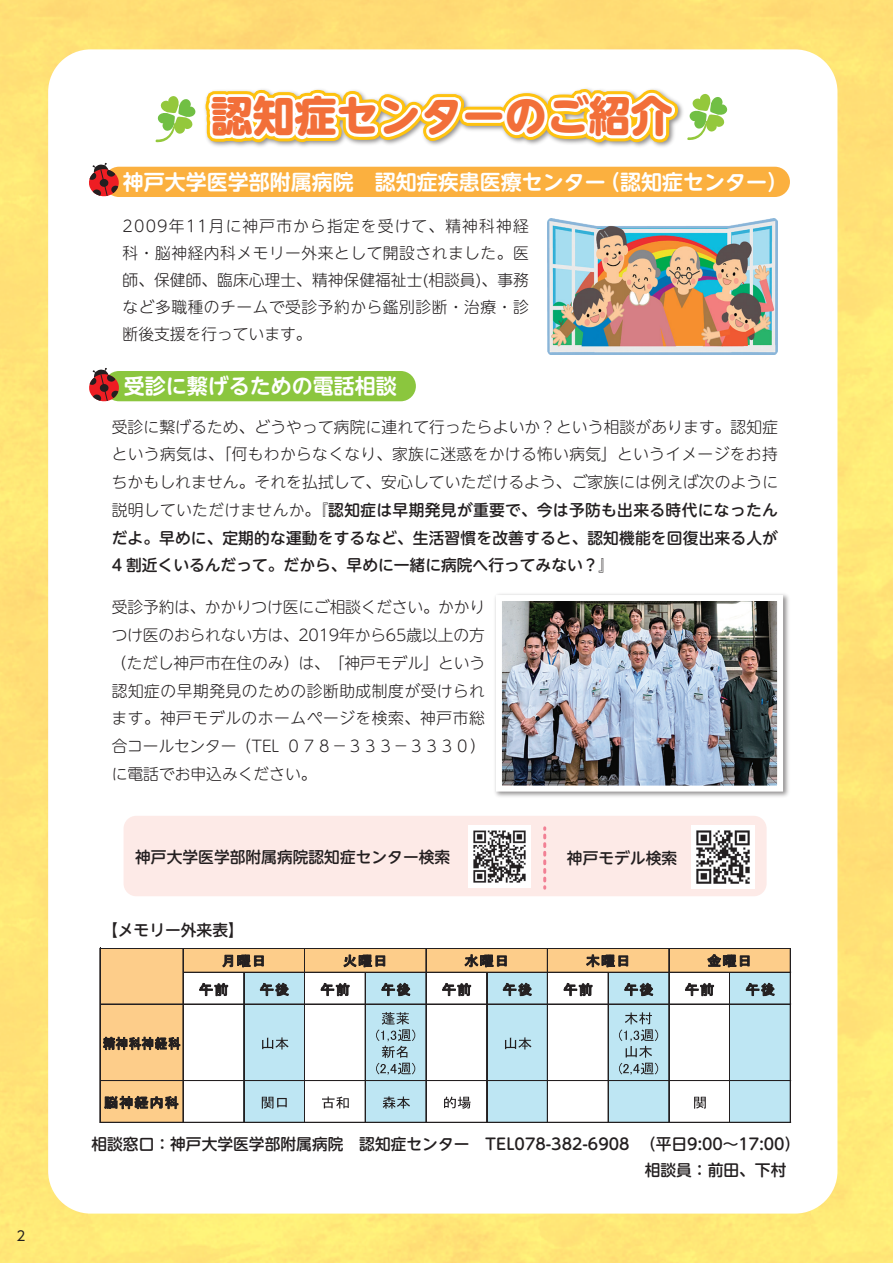
<style>
.page{position:relative;width:893px;height:1263px;background:#ffe576}
.page>*{position:absolute;margin:0;border:0;box-sizing:border-box;transform-origin:0 0}
.t1{font:800 42px "UD Shin M Go Pr 6";color:#f26f39}
.t2{font:700 21px "UD Shin M Go Pr 6 De";color:#fff}
.t3{font:300 15.75px/27.8px "UD Shin M Go Pr 6";letter-spacing:.01em;color:#231f20;text-align:justify}
.t4{font:500 15.75px/25.8px "UD Shin M Go Pr 6";color:#231f20}
.t5{font:13.5px "UD Shin Go Pro";color:#231f20}
.s1{font-weight:500}
</style>
<div class="page">
<div style="left:48px;top:49px;width:789px;height:1164px;background:#fff;border-radius:43px"></div>
<div style="left:104px;top:167px;width:686px;height:30px;background:#fbb03f;border-radius:15px"></div>
<div style="left:104px;top:371px;width:312px;height:30px;background:#8bc63e;border-radius:15px"></div>
<svg style="left:473px;top:7px;width:240px;height:160px"></svg>
<div style="left:462px;top:110px;width:43px;height:13px;border:6px solid #fff;border-radius:4px"></div>
<svg style="left:155px;top:0;width:318px;height:167px"></svg>
<svg style="left:495px;top:32px;width:248px;height:134px"></svg>
<svg style="left:89px;top:163px;width:31px;height:34px"></svg>
<svg style="left:89px;top:368px;width:31px;height:34px"></svg>
<img style="left:547px;top:219px;width:230px;height:135px">
<div style="left:101px;top:949px;width:690px;height:24px;background:#fdcd8a"></div>
<div style="left:101px;top:972px;width:83px;height:33px;background:#fdcd8a"></div>
<div style="left:244px;top:972px;width:61px;height:33px;background:#bee6f3"></div>
<div style="left:365px;top:972px;width:62px;height:33px;background:#bee6f3"></div>
<div style="left:487px;top:972px;width:61px;height:33px;background:#bee6f3"></div>
<div style="left:608px;top:972px;width:62px;height:33px;background:#bee6f3"></div>
<div style="left:729px;top:972px;width:62px;height:33px;background:#bee6f3"></div>
<div style="left:101px;top:1004px;width:83px;height:119px;background:#fdcd8a"></div>
<div style="left:244px;top:1004px;width:61px;height:119px;background:#bee6f3"></div>
<div style="left:365px;top:1004px;width:62px;height:119px;background:#bee6f3"></div>
<div style="left:487px;top:1004px;width:61px;height:119px;background:#bee6f3"></div>
<div style="left:608px;top:1004px;width:62px;height:119px;background:#bee6f3"></div>
<div style="left:729px;top:1004px;width:62px;height:119px;background:#bee6f3"></div>
<svg style="left:199px;top:983px;width:29px;height:13px"></svg>
<svg style="left:260px;top:983px;width:29px;height:13px"></svg>
<svg style="left:321px;top:983px;width:28px;height:13px"></svg>
<svg style="left:382px;top:983px;width:28px;height:13px"></svg>
<svg style="left:442px;top:983px;width:29px;height:13px"></svg>
<svg style="left:503px;top:983px;width:29px;height:13px"></svg>
<svg style="left:564px;top:983px;width:28px;height:13px"></svg>
<svg style="left:625px;top:983px;width:28px;height:13px"></svg>
<svg style="left:685px;top:983px;width:29px;height:13px"></svg>
<svg style="left:746px;top:983px;width:28px;height:13px"></svg>
<svg style="left:262px;top:1037px;width:26px;height:12px"></svg>
<svg style="left:376px;top:1012px;width:39px;height:62px"></svg>
<svg style="left:505px;top:1037px;width:26px;height:12px"></svg>
<svg style="left:619px;top:1012px;width:39px;height:62px"></svg>
<svg style="left:104px;top:1096px;width:74px;height:13px"></svg>
<svg style="left:262px;top:1096px;width:444px;height:13px"></svg>
<svg style="left:707px;top:954px;width:42px;height:13px"></svg>
<svg style="left:222px;top:955px;width:42px;height:12px"></svg>
<svg style="left:344px;top:955px;width:41px;height:12px"></svg>
<svg style="left:465px;top:954px;width:41px;height:13px"></svg>
<svg style="left:586px;top:955px;width:42px;height:12px"></svg>
<hr style="left:184px;top:972px;width:607px;height:1px;background:#231f20">
<hr style="left:101px;top:1004px;width:690px;height:1px;background:#231f20">
<hr style="left:101px;top:1080px;width:690px;height:1px;background:#231f20">
<hr style="left:100px;top:948px;width:1px;height:175px;background:#231f20">
<hr style="left:183px;top:949px;width:1px;height:174px;background:#231f20">
<hr style="left:243px;top:973px;width:1px;height:150px;background:#231f20">
<hr style="left:244px;top:973px;width:1px;height:150px;background:#231f20">
<hr style="left:304px;top:949px;width:1px;height:174px;background:#231f20">
<hr style="left:365px;top:973px;width:1px;height:150px;background:#231f20">
<hr style="left:426px;top:949px;width:1px;height:174px;background:#231f20">
<hr style="left:486px;top:973px;width:1px;height:150px;background:#231f20">
<hr style="left:487px;top:973px;width:1px;height:150px;background:#231f20">
<hr style="left:547px;top:949px;width:1px;height:174px;background:#231f20">
<hr style="left:608px;top:973px;width:1px;height:150px;background:#231f20">
<hr style="left:668px;top:949px;width:1px;height:174px;background:#231f20">
<hr style="left:669px;top:949px;width:1px;height:174px;background:#231f20">
<hr style="left:729px;top:973px;width:1px;height:150px;background:#231f20">
<hr style="left:101px;top:1122px;width:690px;height:1px;background:#231f20">
<hr style="left:100px;top:948px;width:690px;height:1px;background:#231f20">
<hr style="left:790px;top:949px;width:1px;height:174px;background:#231f20">
<svg style="left:103px;top:1037px;width:77px;height:13px"></svg>
<img style="left:495px;top:594px;width:294px;height:203px">
<img style="left:503px;top:602px;width:273px;height:182px">
<div style="left:496px;top:595px;width:287px;height:196px;border:6px solid #fff"></div>
<div style="left:124px;top:816px;width:643px;height:80px;background:#fdeae7;border-radius:13px"></div>
<svg style="left:543px;top:835px;width:3px;height:53px"></svg>
<img style="left:691px;top:826px;width:63px;height:63px">
<img style="left:469px;top:825px;width:62px;height:63px">
<h1 class="t1" style="left:211px;top:79px;width:463px">認知症センターのご紹介</h1>
<h2 class="t2" style="left:123px;top:164px;width:667px">神戸大学医学部附属病院　認知症疾患医療センター（認知症センター）</h2>
<p class="t3" style="left:123px;top:212px;width:408px;line-height:27px">2009年11月に神戸市から指定を受けて、精神科神経科・脳神経内科メモリー外来として開設されました。医師、保健師、臨床心理士、精神保健福祉士(相談員)、事務など多職種のチームで受診予約から鑑別診断・治療・診断後支援を行っています。</p>
<h2 class="t2" style="left:124px;top:368px;width:274px">受診に繋げるための電話相談</h2>
<p class="t3" style="left:112px;top:412px;width:668px">受診に繋げるため、どうやって病院に連れて行ったらよいか？という相談があります。認知症という病気は、「何もわからなくなり、家族に迷惑をかける怖い病気」というイメージをお持ちかもしれません。それを払拭して、安心していただけるよう、ご家族には例えば次のように説明していただけませんか。<span class="s1">『認知症は早期発見が重要で、今は予防も出来る時代になったんだよ。早めに、定期的な運動をするなど、生活習慣を改善すると、認知機能を回復出来る人が4 割近くいるんだって。だから、早めに一緒に病院へ行ってみない？』</span></p>
<p class="t3" style="left:111px;top:593px;width:376px">受診予約は、かかりつけ医にご相談ください。かかりつけ医のおられない方は、2019年から65歳以上の方（ただし神戸市在住のみ）は、「神戸モデル」という認知症の早期発見のための診断助成制度が受けられます。神戸モデルのホームページを検索、神戸市総合コールセンター（TEL ０７８－３３３－３３３０）に電話でお申込みください。</p>
<p class="t4" style="left:135px;top:843px;width:317px">神戸大学医学部附属病院認知症センター検索</p>
<p class="t4" style="left:567px;top:844px;width:112px">神戸モデル検索</p>
<p class="t4" style="left:102px;top:916px;width:143px">【メモリー外来表】</p>
<p class="t5" style="left:17px;top:1225px;width:10px">2</p>
<p class="t4" style="left:645px;top:1130px;width:157px;text-indent:-553px">相談窓口：神戸大学医学部附属病院　認知症センター　TEL078-382-6908 （平日9:00～17:00）相談員：前田、下村</p>
</div>
